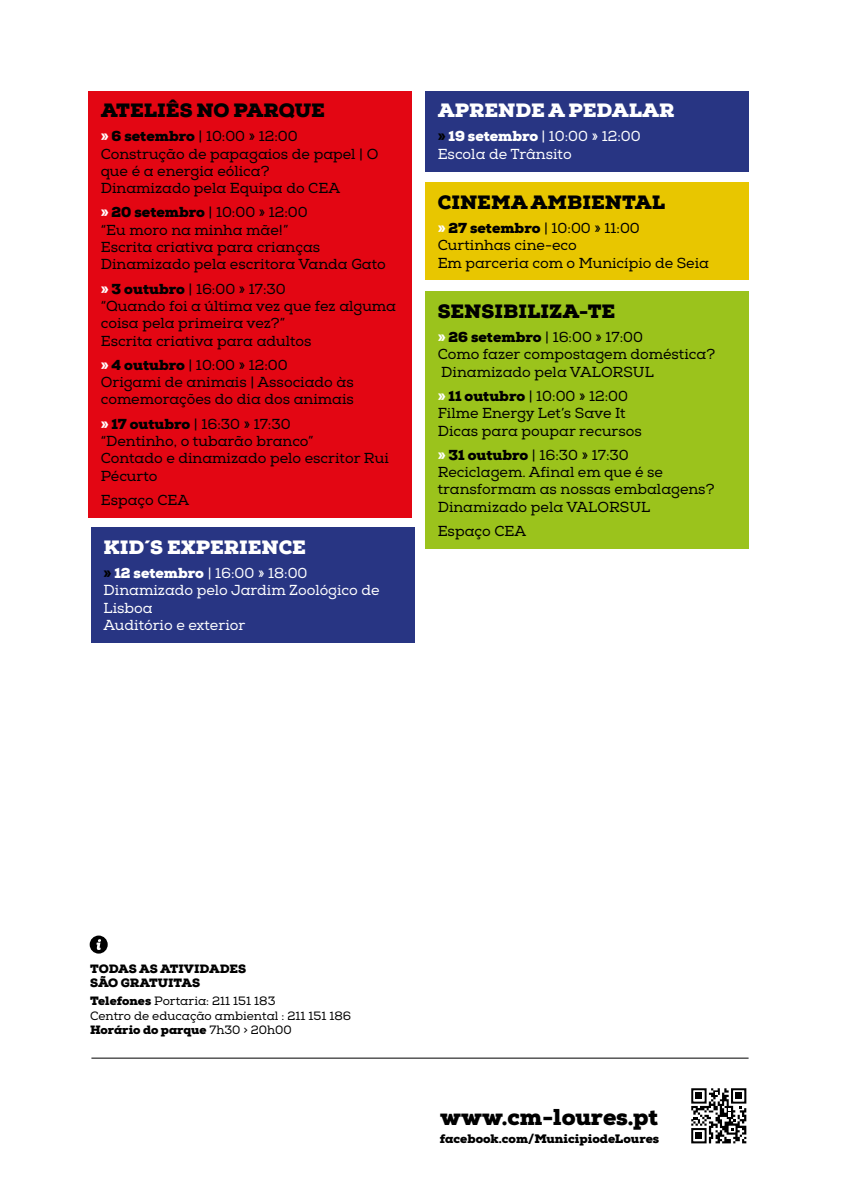
<style>
.page{position:relative;width:845px;height:1191px;background:#fff}
.page>*{position:absolute;margin:0;border:0;box-sizing:border-box;transform-origin:0 0}
.t1{font:900 22.8px "Nexa Slab";color:#000}
.t2{font:900 19.2px "Nexa Slab";color:#000}
.t3{font:900 19.2px "Nexa Slab";color:#fff}
.t4{font:14.4px/17.4px "Nexa Slab";color:#000}
.t5{font:14.4px/17.4px "Nexa Slab";color:#fff}
.t6{font:900 12.2px "Nexa Slab";color:#000}
.t7{font:12px/14.4px "Nexa Slab";color:#000}
.t8{font:900 12px/14.4px "Nexa Slab";color:#000}
.s1{font-weight:900;color:#fff}
.s2{font-weight:900}
.s3{font-weight:900;color:#000}
</style>
<div class="page">
<div style="left:425px;top:91px;width:323px;height:80px;background:#283583"></div>
<div style="left:88px;top:91px;width:323px;height:426px;background:#e30613"></div>
<div style="left:425px;top:291px;width:323px;height:258px;background:#9bc31c"></div>
<div style="left:91px;top:527px;width:323px;height:116px;background:#283583"></div>
<svg style="left:691px;top:1088px;width:56px;height:56px"></svg>
<div style="left:695px;top:1132px;width:7px;height:7px;background:#000"></div>
<div style="left:695px;top:1092px;width:7px;height:7px;background:#000"></div>
<div style="left:735px;top:1092px;width:7px;height:7px;background:#000"></div>
<div style="left:90px;top:935px;width:18px;height:18px;background:#000;border-radius:50%"></div>
<svg style="left:96px;top:939px;width:5px;height:11px"></svg>
<hr style="left:91px;top:1057px;width:657px;height:1px;background:#000">
<div style="left:425px;top:182px;width:323px;height:98px;background:#e8c600"></div>
<h2 class="t2" style="left:101px;top:98px;width:226px">ATELIÊS NO PARQUE</h2>
<p class="t4" style="left:101px;top:128px;width:279px"><span class="s1">»</span> <span class="s2">6 setembro</span> | 10:00 » 12:00<br>Construção de papagaios de papel | O que é a energia eólica?<br>Dinamizado pela Equipa do CEA</p>
<p class="t4" style="left:101px;top:204px;width:287px"><span class="s1">»</span> <span class="s2">20 setembro</span> | 10:00 » 12:00<br>“Eu moro na minha mãe!”<br>Escrita criativa para crianças<br>Dinamizado pela escritora Vanda Gato</p>
<p class="t4" style="left:101px;top:280px;width:297px"><span class="s1">»</span> <span class="s2">3 outubro</span> | 16:00 » 17:30<br>“Quando foi a última vez que fez alguma coisa pela primeira vez?”<br>Escrita criativa para adultos</p>
<p class="t4" style="left:101px;top:356px;width:255px"><span class="s1">»</span> <span class="s2">4 outubro</span> | 10:00 » 12:00<br>Origami de animais | Associado às comemorações do dia dos animais</p>
<p class="t4" style="left:101px;top:415px;width:290px"><span class="s1">»</span> <span class="s2">17 outubro</span> | 16:30 » 17:30<br>“Dentinho, o tubarão branco”<br>Contado e dinamizado pelo escritor Rui<br>Pécurto</p>
<p class="t4" style="left:101px;top:491px;width:90px">Espaço CEA</p>
<h2 class="t3" style="left:104px;top:535px;width:204px">KID´S EXPERIENCE</h2>
<p class="t5" style="left:104px;top:564px;width:277px"><span class="s3">»</span> <span class="s2">12 setembro</span> | 16:00 » 18:00<br>Dinamizado pelo Jardim Zoológico de<br>Lisboa<br>Auditório e exterior</p>
<h2 class="t3" style="left:438px;top:98px;width:238px">APRENDE A PEDALAR</h2>
<p class="t5" style="left:438px;top:128px;width:204px"><span class="s3">»</span> <span class="s2">19 setembro</span> | 10:00 » 12:00<br>Escola de Trânsito</p>
<h2 class="t2" style="left:438px;top:190px;width:229px">CINEMA AMBIENTAL</h2>
<p class="t4" style="left:438px;top:219px;width:273px"><span class="s1">»</span> <span class="s2">27 setembro</span> | 10:00 » 11:00<br>Curtinhas cine-eco<br>Em parceria com o Município de Seia</p>
<h2 class="t2" style="left:438px;top:299px;width:179px">SENSIBILIZA-TE</h2>
<p class="t4" style="left:438px;top:329px;width:279px"><span class="s1">»</span> <span class="s2">26 setembro</span> | 16:00 » 17:00<br>Como fazer compostagem doméstica?<br>Dinamizado pela VALORSUL</p>
<p class="t4" style="left:438px;top:387px;width:206px"><span class="s1">»</span> <span class="s2">11 outubro</span> | 10:00 » 12:00<br>Filme Energy Let’s Save It<br>Dicas para poupar recursos</p>
<p class="t4" style="left:438px;top:446px;width:278px"><span class="s1">»</span> <span class="s2">31 outubro</span> | 16:30 » 17:30<br>Reciclagem. Afinal em que é se transformam as nossas embalagens?<br>Dinamizado pela VALORSUL</p>
<p class="t4" style="left:438px;top:522px;width:90px">Espaço CEA</p>
<p class="t8" style="left:90px;top:961px;width:158px">TODAS AS ATIVIDADES<br>SÃO GRATUITAS</p>
<p class="t7" style="left:90px;top:994px;width:263px"><span class="s2">Telefones</span> Portaria: 211 151 183<br>Centro de educação ambiental : 211 151 186<br><span class="s2">Horário do parque</span> 7h30 &gt; 20h00</p>
<h1 class="t1" style="left:440px;top:1102px;width:219px">www.cm-loures.pt</h1>
<p class="t6" style="left:440px;top:1131px;width:221px">facebook.com/MunicipiodeLoures</p>
</div>
